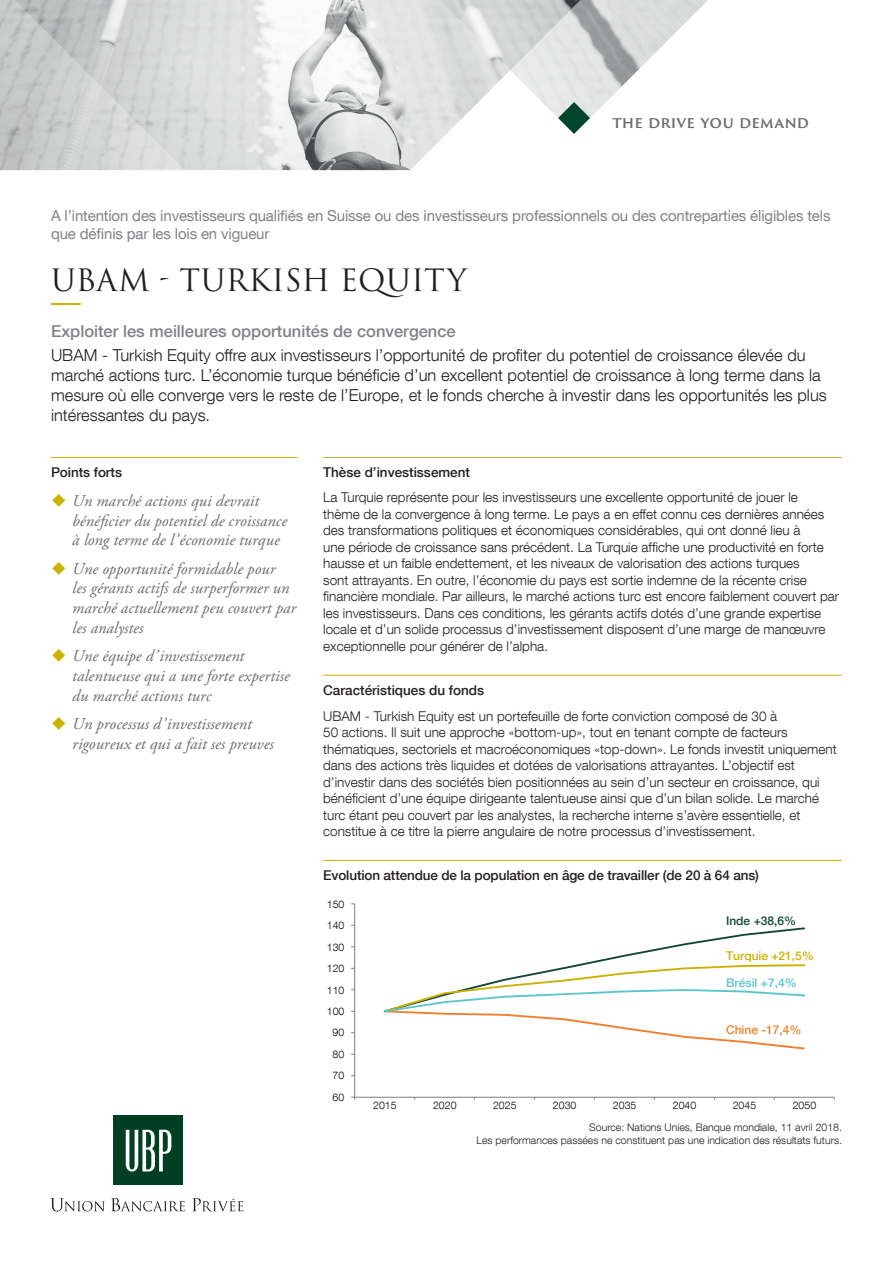
<style>
.page{position:relative;width:893px;height:1263px;background:#fff}
.page>*{position:absolute;margin:0;border:0;box-sizing:border-box;transform-origin:0 0}
.nom_du_fonds{font:30px "Trajan Pro 3";color:#231f20}
.t1{font:italic 16.5px/19.8px "Adobe Garamond Pro";letter-spacing:.005em;color:#6c6d70}
.Texte_Intro{font:300 16.5px/19.8px "Helvetica Neue LT Com";color:#231f20}
.Texte_Intro-2{font:500 16.5px "Helvetica Neue LT Com";color:#808285}
.Tagline{font:600 15.45px "Trajan Sans Pro";letter-spacing:.005em;color:#6c6d70}
.For_qualified_invest{font:15px/18px "Helvetica Neue LT Com";letter-spacing:-.01em;color:#808285}
.Texte{font:300 13.5px/16.5px "Helvetica Neue LT Com";color:#231f20}
.Titre_Niv_2{font:500 13.5px "Helvetica Neue LT Com";letter-spacing:-.01em;color:#231f20}
.Titre_Niv_3{font:500 13.5px "Helvetica Neue LT Com";color:#231f20}
.t2{font:500 12px "Helvetica Neue LT Com";color:#ceb000}
.t3{font:500 12px "Helvetica Neue LT Com";color:#5ac6cc}
.t4{font:500 12px "Helvetica Neue LT Com";color:#f57f21}
.t5{font:500 12px "Helvetica Neue LT Com";color:#144634}
.Sources{font:300 10.5px/12.6px "Helvetica Neue LT Com";color:#231f20;text-align:right}
.t6{font:300 10.5px "Helvetica Neue LT Com";color:#000001}
</style>
<div class="page">
<svg style="left:185px;top:0;width:325px;height:170px;fill:#e1e3e2"></svg>
<svg style="left:0;top:0;width:185px;height:170px;background:#cccece"></svg>
<svg style="left:510px;top:0;width:198px;height:134px"></svg>
<svg style="left:50px;top:1198px;width:55px;height:13px"></svg>
<svg style="left:111px;top:1198px;width:74px;height:13px"></svg>
<svg style="left:192px;top:1198px;width:51px;height:13px"></svg>
<div style="left:113px;top:1116px;width:70px;height:69px;background:#003f22"></div>
<svg style="left:126px;top:1130px;width:45px;height:41px"></svg>
<hr style="left:51px;top:303px;width:30px;height:2px;background:#ceb000">
<hr style="left:323px;top:457px;width:519px;height:1px;background:#bcaf3f">
<hr style="left:323px;top:675px;width:519px;height:1px;background:#ceb000">
<hr style="left:51px;top:457px;width:247px;height:1px;background:#ceb000">
<hr style="left:323px;top:860px;width:519px;height:1px;background:#ceb000">
<hr style="left:354px;top:904px;width:1px;height:193px;background:#7b7e7f">
<hr style="left:355px;top:1097px;width:479px;height:1px;background:#7b7e7f">
<svg style="left:383px;top:927px;width:423px;height:123px"></svg>
<p class="Tagline" style="left:612px;top:111px;width:198px">THE DRIVE YOU DEMAND</p>
<p class="For_qualified_invest" style="left:51px;top:206px;width:781px">A l’intention des investisseurs qualifiés en Suisse ou des investisseurs professionnels ou des contreparties éligibles tels que définis par les lois en vigueur</p>
<p class="nom_du_fonds" style="left:51px;top:260px;width:417px">UBAM - TURKISH EQUITY</p>
<p class="Texte_Intro-2" style="left:51px;top:321px;width:406px">Exploiter les meilleures opportunités de convergence</p>
<p class="Texte_Intro" style="left:51px;top:345px;width:777px">UBAM - Turkish Equity offre aux investisseurs l’opportunité de profiter du potentiel de croissance élevée du marché actions turc. L’économie turque bénéficie d’un excellent potentiel de croissance à long terme dans la mesure où elle converge vers le reste de l’Europe, et le fonds cherche à investir dans les opportunités les plus intéressantes du pays.</p>
<p class="Titre_Niv_2" style="left:51px;top:464px;width:73px">Points forts</p>
<p class="t1" style="left:72px;top:491px;width:216px">Un marché actions qui devrait bénéficier du potentiel de croissance à long terme de l’économie turque</p>
<p class="t1" style="left:72px;top:559px;width:225px">Une opportunité formidable pour<br>les gérants actifs de surperformer un marché actuellement peu couvert par les analystes</p>
<p class="t1" style="left:72px;top:647px;width:219px">Une équipe d’investissement talentueuse qui a une forte expertise du marché actions turc</p>
<p class="t1" style="left:72px;top:714px;width:203px">Un processus d’investissement rigoureux et qui a fait ses preuves</p>
<p class="Titre_Niv_3" style="left:323px;top:464px;width:148px">Thèse d’investissement</p>
<p class="Texte" style="left:323px;top:489px;width:517px">La Turquie représente pour les investisseurs une excellente opportunité de jouer le<br>thème de la convergence à long terme. Le pays a en effet connu ces dernières années des transformations politiques et économiques considérables, qui ont donné lieu à<br>une période de croissance sans précédent. La Turquie affiche une productivité en forte hausse et un faible endettement, et les niveaux de valorisation des actions turques<br>sont attrayants. En outre, l’économie du pays est sortie indemne de la récente crise financière mondiale. Par ailleurs, le marché actions turc est encore faiblement couvert par les investisseurs. Dans ces conditions, les gérants actifs dotés d’une grande expertise locale et d’un solide processus d’investissement disposent d’une marge de manœuvre exceptionnelle pour générer de l’alpha.</p>
<p class="Titre_Niv_2" style="left:323px;top:682px;width:163px">Caractéristiques du fonds</p>
<p class="Texte" style="left:323px;top:707px;width:515px">UBAM - Turkish Equity est un portefeuille de forte conviction composé de 30 à<br>50 actions. Il suit une approche «bottom-up», tout en tenant compte de facteurs thématiques, sectoriels et macroéconomiques «top-down». Le fonds investit uniquement dans des actions très liquides et dotées de valorisations attrayantes. L’objectif est d’investir dans des sociétés bien positionnées au sein d’un secteur en croissance, qui bénéficient d’une équipe dirigeante talentueuse ainsi que d’un bilan solide. Le marché turc étant peu couvert par les analystes, la recherche interne s’avère essentielle, et constitue à ce titre la pierre angulaire de notre processus d’investissement.</p>
<p class="Titre_Niv_2" style="left:323px;top:867px;width:437px">Evolution attendue de la population en âge de travailler (de 20 à 64 ans)</p>
<p class="t6" style="left:327px;top:897px;width:19px">150</p>
<p class="t6" style="left:327px;top:919px;width:19px">140</p>
<p class="t6" style="left:327px;top:940px;width:19px">130</p>
<p class="t6" style="left:327px;top:962px;width:19px">120</p>
<p class="t6" style="left:327px;top:983px;width:19px">110</p>
<p class="t6" style="left:327px;top:1005px;width:19px">100</p>
<p class="t6" style="left:333px;top:1026px;width:13px">90</p>
<p class="t6" style="left:333px;top:1048px;width:13px">80</p>
<p class="t6" style="left:333px;top:1069px;width:13px">70</p>
<p class="t6" style="left:333px;top:1091px;width:13px">60</p>
<p class="t5" style="left:726px;top:913px;width:72px">Inde +38,6%</p>
<p class="t2" style="left:726px;top:948px;width:89px">Turquie +21,5%</p>
<p class="t3" style="left:726px;top:976px;width:72px">Brésil +7,4%</p>
<p class="t4" style="left:726px;top:1023px;width:77px">Chine -17,4%</p>
<p class="t6" style="left:373px;top:1099px;width:25px">2015</p>
<p class="t6" style="left:433px;top:1099px;width:25px">2020</p>
<p class="t6" style="left:493px;top:1099px;width:25px">2025</p>
<p class="t6" style="left:553px;top:1099px;width:25px">2030</p>
<p class="t6" style="left:613px;top:1099px;width:25px">2035</p>
<p class="t6" style="left:673px;top:1099px;width:25px">2040</p>
<p class="t6" style="left:733px;top:1099px;width:25px">2045</p>
<p class="t6" style="left:793px;top:1099px;width:25px">2050</p>
<p class="Sources" style="left:476px;top:1121px;width:367px">Source: Nations Unies, Banque mondiale, 11 avril 2018.<br>Les performances passées ne constituent pas une indication des résultats futurs.</p>
</div>
